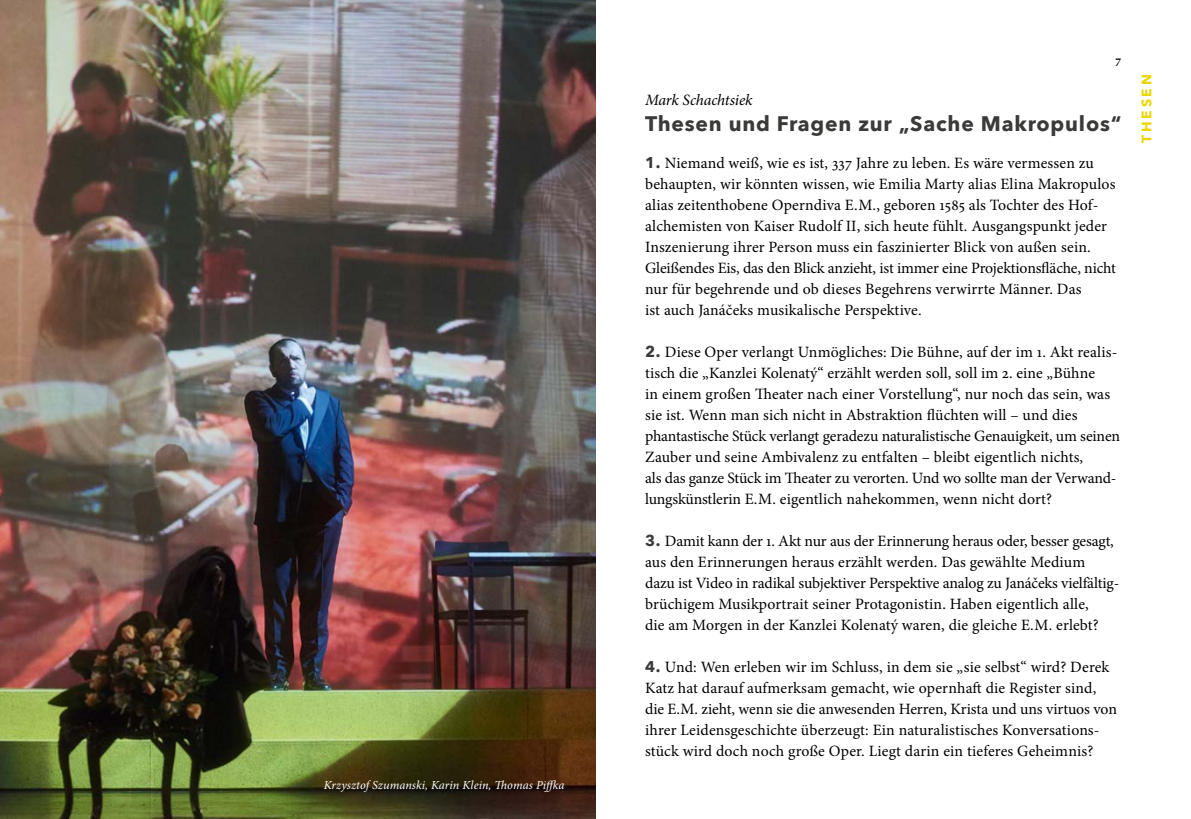
<style>
.page{position:relative;width:1191px;height:819px;background:#fff}
.page>*{position:absolute;margin:0;border:0;box-sizing:border-box;transform-origin:0 0}
.t1{font:700 21px "Avenir Next";letter-spacing:.04em;color:#3a3a39}
.t2{font:15.75px/21px "Minion Pro";letter-spacing:.005em;color:#000}
.t3{font:italic 15.75px "Minion Pro";letter-spacing:-.01em;color:#000}
.t4{font:700 13.83px "Avenir Next";letter-spacing:.2em;color:#ebd700}
.t5{font:italic 12.25px "Minion Pro";letter-spacing:.005em;color:#fff}
.t6{font:700 12.25px "Minion Pro";color:#000}
.s1{font-family:"Avenir Next";font-weight:700;font-size:15.58px;color:#3a3a39}
</style>
<div class="page">
<img style="left:0;top:0;width:595px;height:819px">
<p class="t5" style="left:324px;top:776px;width:242px">Krzysztof Szumanski, Karin Klein, Thomas Piffka</p>
<p class="t6" style="left:1115px;top:51px;width:8px">7</p>
<p class="t3" style="left:645px;top:89px;width:109px">Mark Schachtsiek</p>
<h1 class="t1" style="left:645px;top:105px;width:478px">Thesen und Fragen zur „Sache Makropulos“</h1>
<p class="t2" style="left:645px;top:153px;width:472px"><span class="s1">1.</span> Niemand weiß, wie es ist, 337 Jahre zu leben. Es wäre vermessen zu behaupten, wir könnten wissen, wie Emilia Marty alias Elina Makropulos alias zeitenthobene Operndiva E.M., geboren 1585 als Tochter des Hof&shy;alchemisten von Kaiser Rudolf II, sich heute fühlt. Ausgangspunkt jeder Inszenierung ihrer Person muss ein faszinierter Blick von außen sein.<br>Gleißendes Eis, das den Blick anzieht, ist immer eine Projektionsfläche, nicht nur für begehrende und ob dieses Begehrens verwirrte Männer. Das<br>ist auch Janáčeks musikalische Perspektive.</p>
<p class="t2" style="left:645px;top:342px;width:476px"><span class="s1">2.</span> Diese Oper verlangt Unmögliches: Die Bühne, auf der im 1. Akt realis&shy;tisch die „Kanzlei Kolenatý“ erzählt werden soll, soll im 2. eine „Bühne<br>in einem großen Theater nach einer Vorstellung“, nur noch das sein, was sie ist. Wenn man sich nicht in Abstraktion flüchten will – und dies phantastische Stück verlangt geradezu naturalistische Genauigkeit, um seinen Zauber und seine Ambivalenz zu entfalten – bleibt eigentlich nichts,<br>als das ganze Stück im Theater zu verorten. Und wo sollte man der Verwand&shy;lungskünstlerin E.M. eigentlich nahekommen, wenn nicht dort?</p>
<p class="t2" style="left:645px;top:531px;width:474px"><span class="s1">3.</span> Damit kann der 1. Akt nur aus der Erinnerung heraus oder, besser gesagt, aus den Erinnerungen heraus erzählt werden. Das gewählte Medium dazu ist Video in radikal subjektiver Perspektive analog zu Janáčeks vielfältig&shy;brüchigem Musikportrait seiner Protagonistin. Haben eigentlich alle,<br>die am Morgen in der Kanzlei Kolenatý waren, die gleiche E.M. erlebt?</p>
<p class="t2" style="left:645px;top:657px;width:473px"><span class="s1">4.</span> Und: Wen erleben wir im Schluss, in dem sie „sie selbst“ wird? Derek Katz hat darauf aufmerksam gemacht, wie opernhaft die Register sind, die E.M. zieht, wenn sie die anwesenden Herren, Krista und uns virtuos von ihrer Leidensgeschichte überzeugt: Ein naturalistisches Konversations&shy;stück wird doch noch große Oper. Liegt darin ein tieferes Geheimnis?</p>
<p class="t4" style="left:1134px;top:143px;width:70px;rotate:-90deg">Thes en</p>
</div>
